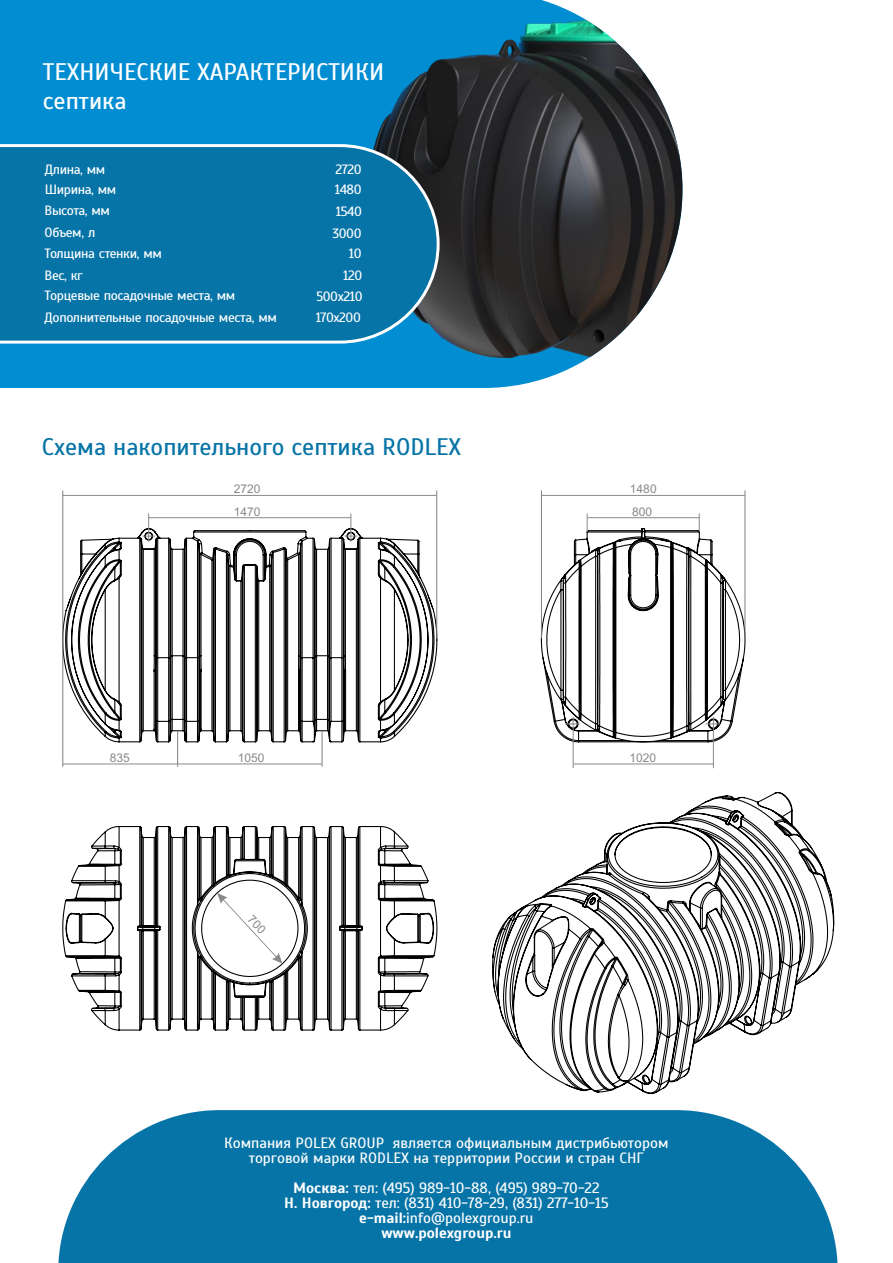
<style>
.page{position:relative;width:893px;height:1263px;background:#fff}
.page>*{position:absolute;margin:0;border:0;box-sizing:border-box;transform-origin:0 0}
.t1{font:24px/29.8px "Scada";color:#fff}
.t2{font:24px "Scada";color:#0774a7}
.t3{font:15px/15px "Scada";color:#fefefe;text-align:center}
.t4{font:13.5px/21.1px "Scada";letter-spacing:-.03em;color:#fff}
.t5{font:13.5px "Scada";letter-spacing:-.03em;color:#fefefe}
.t6{font:12px "Arial";color:#898989}
.s1{font-weight:700}
</style>
<div class="page">
<svg style="left:58px;top:1110px;width:780px;height:153px;background:#1e81af"></svg>
<div style="left:0;top:0;width:589px;height:388px;background:#008dd2"></div>
<img style="left:369px;top:20px;width:313px;height:338px">
<svg style="left:0;top:144px;width:440px;height:200px"></svg>
<div style="left:0;top:147px;width:437px;height:194px;background:#0774a7"></div>
<svg style="left:63px;top:527px;width:375px;height:216px"></svg>
<svg style="left:62px;top:826px;width:376px;height:205px"></svg>
<svg style="left:492px;top:792px;width:343px;height:303px"></svg>
<hr style="left:62px;top:490px;width:1px;height:148px;background:#808080">
<hr style="left:62px;top:638px;width:1px;height:129px;background:#808080">
<hr style="left:177px;top:731px;width:1px;height:36px;background:#808080">
<hr style="left:322px;top:731px;width:1px;height:36px;background:#808080">
<hr style="left:436px;top:490px;width:1px;height:148px;background:#808080">
<hr style="left:744px;top:490px;width:1px;height:148px;background:#808080">
<hr style="left:541px;top:490px;width:1px;height:148px;background:#808080">
<hr style="left:63px;top:495px;width:374px;height:1px;background:#898989">
<hr style="left:541px;top:495px;width:204px;height:1px;background:#898989">
<svg style="left:142px;top:513px;width:215px;height:229px"></svg>
<hr style="left:149px;top:517px;width:202px;height:1px;background:#898989">
<hr style="left:63px;top:763px;width:115px;height:1px;background:#898989">
<hr style="left:178px;top:763px;width:144px;height:1px;background:#898989">
<hr style="left:573px;top:717px;width:1px;height:51px;background:#898989">
<hr style="left:713px;top:717px;width:1px;height:51px;background:#898989">
<svg style="left:540px;top:513px;width:206px;height:230px"></svg>
<hr style="left:573px;top:763px;width:140px;height:1px;background:#898989">
<svg style="left:217px;top:893px;width:65px;height:71px"></svg>
<h1 class="t1" style="left:43px;top:57px;width:343px">ТЕХНИЧЕСКИЕ ХАРАКТЕРИСТИКИ септика</h1>
<p class="t4" style="left:45px;top:158px;width:62px">Длина, мм</p>
<p class="t4" style="left:45px;top:179px;width:73px">Ширина, мм</p>
<p class="t4" style="left:335px;top:159px;width:28px">2720</p>
<p class="t4" style="left:335px;top:179px;width:28px">1480</p>
<p class="t4" style="left:45px;top:200px;width:67px">Высота, мм</p>
<p class="t4" style="left:336px;top:201px;width:28px">1540</p>
<p class="t4" style="left:45px;top:243px;width:119px">Толщина стенки, мм</p>
<p class="t4" style="left:45px;top:222px;width:52px">Объем, л</p>
<p class="t4" style="left:332px;top:223px;width:31px">3000</p>
<p class="t4" style="left:349px;top:243px;width:14px">10</p>
<p class="t4" style="left:45px;top:264px;width:234px">Вес, кг<br>Торцевые посадочные места, мм<br>Дополнительные посадочные места, мм</p>
<p class="t5" style="left:343px;top:267px;width:21px">120</p>
<p class="t4" style="left:316px;top:286px;width:48px">500х210</p>
<p class="t5" style="left:316px;top:309px;width:47px">170х200</p>
<h1 class="t2" style="left:42px;top:432px;width:421px">Схема накопительного септика RODLEX</h1>
<p class="t6" style="left:234px;top:484px;width:28px">2720</p>
<p class="t6" style="left:630px;top:484px;width:28px">1480</p>
<p class="t6" style="left:234px;top:507px;width:28px">1470</p>
<p class="t6" style="left:632px;top:507px;width:22px">800</p>
<p class="t6" style="left:110px;top:753px;width:22px">835</p>
<p class="t6" style="left:238px;top:753px;width:28px">1050</p>
<p class="t6" style="left:630px;top:753px;width:28px">1020</p>
<p class="t3" style="left:224px;top:1136px;width:446px">Компания POLEX GROUP является официальным дистрибьютором торговой марки RODLEX на территории России и стран СНГ</p>
<p class="t3" style="left:284px;top:1180px;width:326px"><span class="s1">Москва:</span> тел: (495) 989-10-88, (495) 989-70-22<br><span class="s1">Н. Новгород:</span> тел: (831) 410-78-29, (831) 277-10-15 <span class="s1">e-mail:</span>info@polexgroup.ru<br><span class="s1">www.polexgroup.ru</span></p>
</div>
